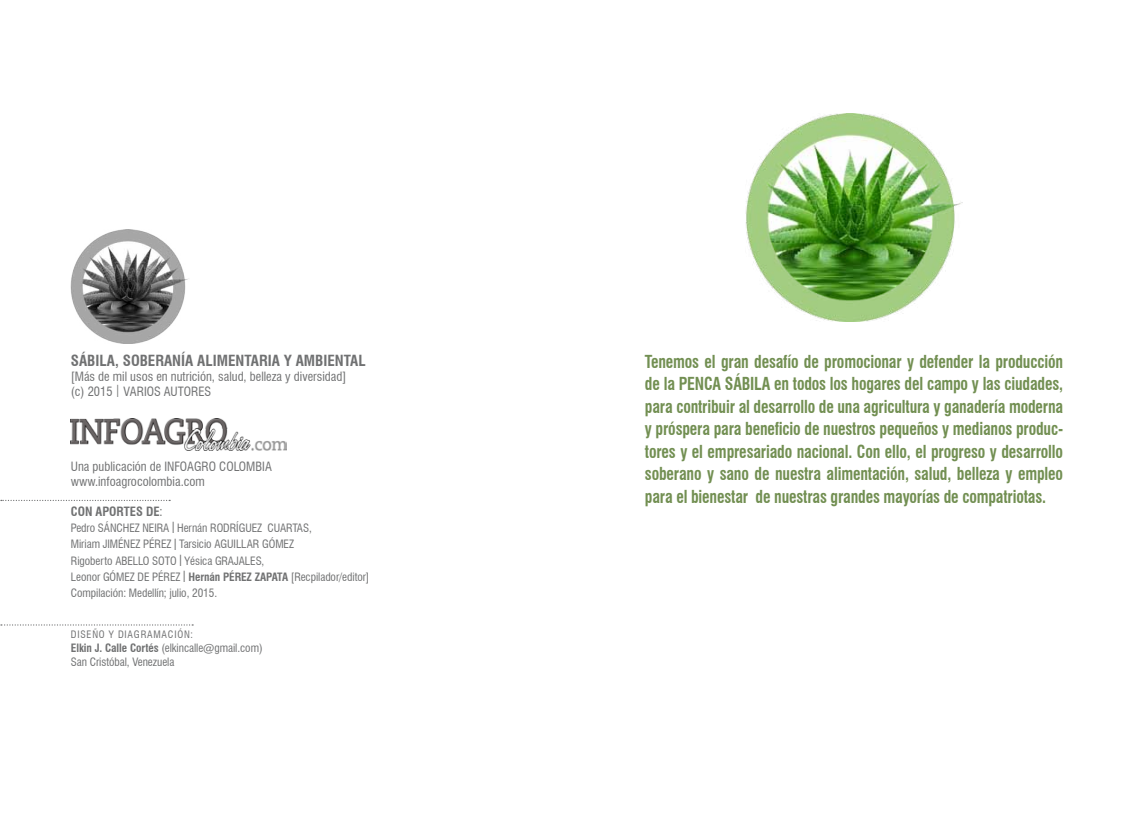
<style>
.page{position:relative;width:1134px;height:815px;background:#fff}
.page>*{position:absolute;margin:0;border:0;box-sizing:border-box;transform-origin:0 0}
.t1{font:700 condensed 17.5px/22.5px "Swiss 721 BT";letter-spacing:-.01em;color:#728f52;text-align:justify;scale:.9 1}
.t2{font:700 condensed 15px "Swiss 721 BT";color:#707172}
.t3{font:condensed 12.5px/15px "Swiss 721 BT";color:#707172}
.t4{font:700 condensed 12.5px "Swiss 721 BT";color:#707172}
.t5{font:condensed 11.25px/16.2px "Swiss 721 BT";letter-spacing:-.005em;color:#707172}
.t6{font:condensed 10px "Swiss 721 BT";color:#707172}
.s1{font-size:16.25px}
.s2{font-weight:400}
.s3{font-size:15px}
.s4{font-weight:700}
</style>
<div class="page">
<img style="left:71px;top:418px;width:215px;height:32px">
<svg style="left:1px;top:624px;width:192px;height:2px"></svg>
<svg style="left:1px;top:500px;width:169px;height:1px"></svg>
<img style="left:71px;top:230px;width:117px;height:113px">
<img style="left:745px;top:113px;width:218px;height:209px">
<p class="t2" style="left:71px;top:351px;width:296px">SÁBILA, SOBERANÍA ALIMENTARIA Y AMBIENTAL</p>
<p class="t3" style="left:71px;top:369px;width:277px">[Más de mil usos en nutrición, salud, belleza y diversidad] (c) 2015 <span class="s1">I</span> VARIOS AUTORES</p>
<p class="t3" style="left:71px;top:459px;width:203px">Una publicación de INFOAGRO COLOMBIA www.infoagrocolombia.com</p>
<p class="t4" style="left:71px;top:504px;width:46px">Con aportes</p>
<p class="t4" style="left:146px;top:504px;width:18px">de<span class="s2">:</span></p>
<p class="t5" style="left:71px;top:520px;width:210px">Pedro Sánchez Neira <span class="s3">I</span> Hernán Rodríguez Cuartas</p>
<p class="t5" style="left:309px;top:520px;width:4px">,</p>
<p class="t5" style="left:71px;top:536px;width:157px">Miriam Jim énez Pérez <span class="s3">I</span> Tarsicio Aguillar</p>
<p class="t5" style="left:262px;top:536px;width:33px">Gómez</p>
<p class="t5" style="left:71px;top:552px;width:57px">Rigoberto Abello</p>
<p class="t5" style="left:152px;top:552px;width:76px">Soto <span class="s3">I</span> Yésica Grajales</p>
<p class="t5" style="left:71px;top:552px;width:300px;text-indent:191px">,<br>Leonor Gómez de Pérez <span class="s3">I</span> <span class="s4">Hernán Pérez Zapata</span> [Recpilador/editor]<br>Compilación: Medellín; julio, 2015.</p>
<p class="t6" style="left:71px;top:629px;width:6px">Dise</p>
<p class="t6" style="left:92px;top:629px;width:39px">ño y diagramaci</p>
<p class="t6" style="left:177px;top:629px;width:17px">ón:</p>
<p class="t5" style="left:71px;top:641px;width:193px;line-height:13.8px"><span class="s4">Elkin J. Calle Cortés</span> (elkincalle@gmail.com)<br>San Cristóbal, Venezuela</p>
<p class="t1" style="left:645px;top:350px;width:466px">Tenemos el gran desafío de promocionar y defender la producción de la PENCA SÁBILA en todos los hogares del campo y las ciudades, para contribuir al desarrollo de una agricultura y ganadería moderna y próspera para beneficio de nuestros pequeños y medianos produc&shy;tores y el empresariado nacional. Con ello, el progreso y desarrollo soberano y sano de nuestra alimentación, salud, belleza y empleo para el bienestar de nuestras grandes mayorías de compatriotas.</p>
</div>
